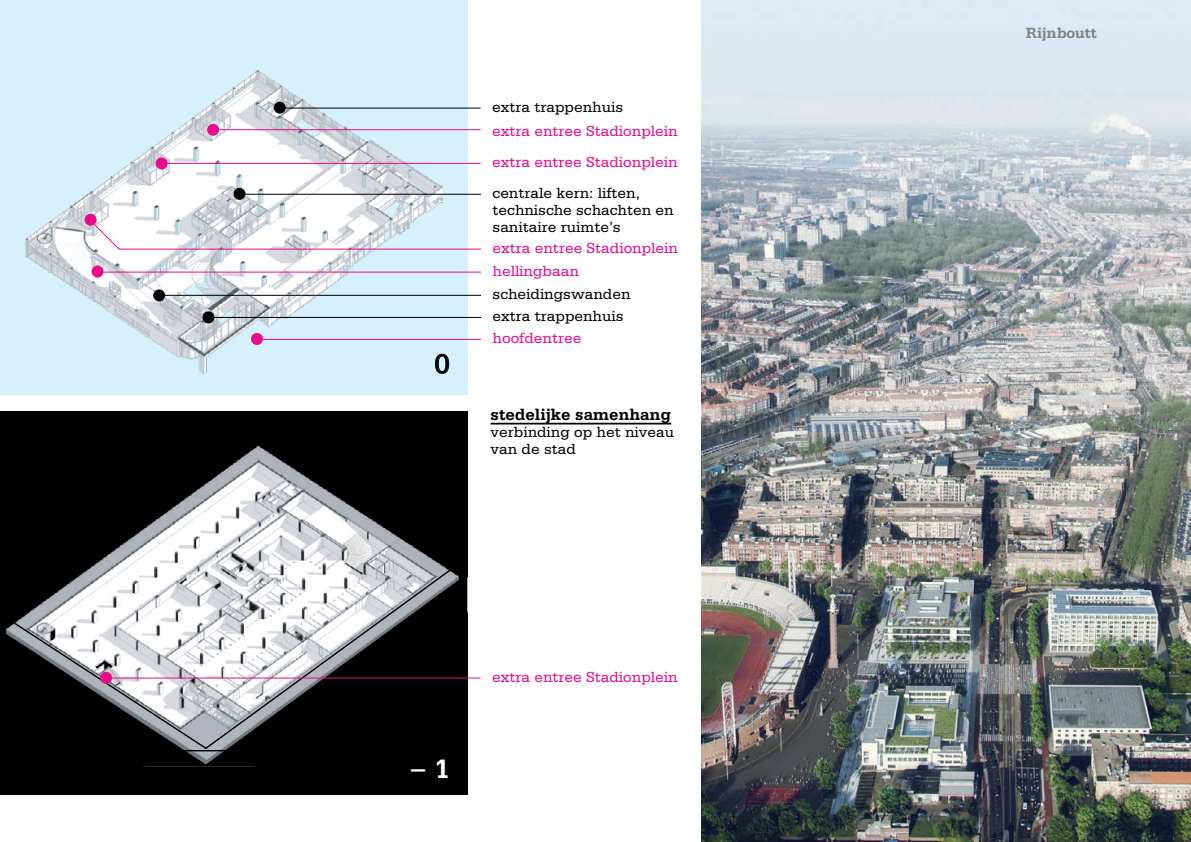
<style>
.page{position:relative;width:1191px;height:842px;background:#fff}
.page>*{position:absolute;margin:0;border:0;box-sizing:border-box;transform-origin:0 0}
.t1{font:700 28.2px "Serifa Std";color:#fff}
.t2{font:28.2px "Serifa Std";color:#000}
.t3{font:700 16.9px "Serifa Std";color:#000}
.t4{font:700 15.6px "Serifa Std";color:#808285}
.t5{font:15.5px/16.9px "Serifa Std";color:#000}
.t6{font:15.5px/31.5px "Serifa Std";color:#ea0a8c}
</style>
<div class="page">
<div style="left:0;top:0;width:467px;height:395px;background:#d6f0fc"></div>
<img style="left:701px;top:0;width:490px;height:842px">
<div style="left:0;top:411px;width:467px;height:384px;background:#000"></div>
<img style="left:107px;top:445px;width:320px;height:110px">
<svg style="left:5px;top:555px;width:463px;height:197px"></svg>
<img style="left:26px;top:69px;width:416px;height:304px">
<svg style="left:435px;top:354px;width:14px;height:20px"></svg>
<hr style="left:157px;top:295px;width:324px;height:1px;background:#000">
<hr style="left:219px;top:129px;width:261px;height:1px;background:#ea0a8c">
<hr style="left:158px;top:163px;width:322px;height:1px;background:#ea0a8c">
<hr style="left:119px;top:249px;width:362px;height:1px;background:#ea0a8c">
<svg style="left:90px;top:220px;width:30px;height:30px"></svg>
<hr style="left:203px;top:317px;width:278px;height:1px;background:#000">
<hr style="left:97px;top:272px;width:384px;height:1px;background:#ea0a8c">
<hr style="left:256px;top:339px;width:225px;height:1px;background:#ea0a8c">
<hr style="left:238px;top:194px;width:243px;height:1px;background:#000">
<hr style="left:278px;top:108px;width:202px;height:1px;background:#000">
<div style="left:153px;top:289px;width:12px;height:12px;background:#000;border-radius:50%"></div>
<div style="left:207px;top:124px;width:12px;height:12px;background:#ea0a8c;border-radius:50%"></div>
<div style="left:156px;top:157px;width:12px;height:12px;background:#ea0a8c;border-radius:50%"></div>
<div style="left:85px;top:214px;width:12px;height:12px;background:#ea0a8c;border-radius:50%"></div>
<div style="left:202px;top:311px;width:12px;height:12px;background:#000;border-radius:50%"></div>
<div style="left:92px;top:266px;width:12px;height:12px;background:#ea0a8c;border-radius:50%"></div>
<div style="left:251px;top:333px;width:12px;height:12px;background:#ea0a8c;border-radius:50%"></div>
<div style="left:233px;top:188px;width:12px;height:12px;background:#000;border-radius:50%"></div>
<div style="left:274px;top:102px;width:12px;height:12px;background:#000;border-radius:50%"></div>
<hr style="left:112px;top:678px;width:368px;height:1px;background:#ea0a8c">
<div style="left:100px;top:672px;width:12px;height:12px;background:#ea0a8c;border-radius:50%"></div>
<hr style="left:490px;top:423px;width:181px;height:1px;background:#000">
<h1 class="t2" style="left:434px;top:348px;width:17px">0</h1>
<p class="t5" style="left:492px;top:99px;width:133px">extra trappenhuis</p>
<p class="t6" style="left:492px;top:115px;width:187px">extra entree Stadionplein extra entree Stadionplein</p>
<p class="t5" style="left:492px;top:185px;width:182px">centrale kern: liften, technische schachten en sanitaire ruimte’s</p>
<p class="t6" style="left:492px;top:233px;width:187px">extra entree Stadionplein</p>
<p class="t6" style="left:492px;top:255px;width:88px">hellingbaan</p>
<p class="t5" style="left:492px;top:286px;width:139px">scheidingswanden</p>
<p class="t5" style="left:492px;top:308px;width:133px">extra trappenhuis</p>
<p class="t6" style="left:492px;top:323px;width:90px">hoofdentree</p>
<p class="t3" style="left:490px;top:405px;width:182px">stedelijke samenhang</p>
<p class="t5" style="left:490px;top:424px;width:185px">verbinding op het niveau van de stad</p>
<h1 class="t1" style="left:411px;top:752px;width:40px">– 1</h1>
<p class="t6" style="left:492px;top:661px;width:187px">extra entree Stadionplein</p>
<p class="t4" style="left:1025px;top:24px;width:72px">Rijnboutt</p>
</div>
